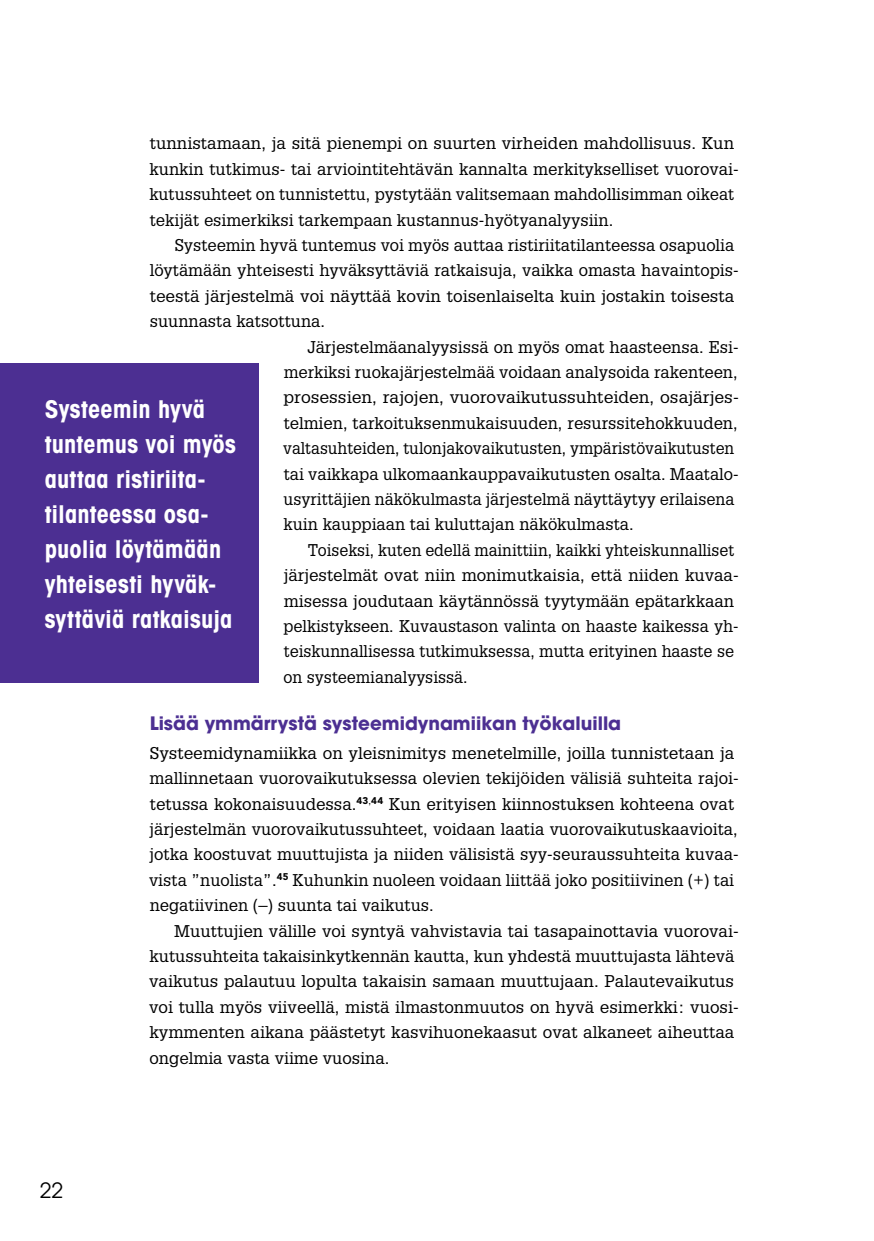
<style>
.page{position:relative;width:874px;height:1241px;background:#fff}
.page>*{position:absolute;margin:0;border:0;box-sizing:border-box;transform-origin:0 0}
.t1{font:700 condensed 24.5px/35px "Avant Garde";letter-spacing:.005em;color:#fff}
.t2{font:21px "Avant Garde";color:#000}
.t3{font:700 18.38px "Avant Garde";color:#4c2f92}
.t4{font:16.62px/25.4px "Glypha LT Pro";color:#000}
.t5{font:16.62px "Glypha LT Pro";color:#000;scale:.96 1}
.t6{font:16.62px "Glypha LT Pro";color:#000;scale:1.05 1}
</style>
<div class="page">
<div style="left:0;top:363px;width:258px;height:319px;background:#4c2f92"></div>
<p class="t4" style="left:149px;top:130px;width:590px">tunnistamaan, ja sitä pienempi on suurten virheiden mahdollisuus. Kun kunkin tutkimus- tai arviointitehtävän kannalta merkitykselliset vuorovai&shy;kutussuhteet on tunnistettu, pystytään valitsemaan mahdollisimman oikeat tekijät esimerkiksi tarkempaan kustannus-hyötyanalyysiin.</p>
<p class="t4" style="left:174px;top:232px;width:561px">Systeemin hyvä tuntemus voi myös auttaa ristiriitatilanteessa osapuolia</p>
<p class="t4" style="left:150px;top:257px;width:590px">löytämään yhteisesti hyväksyttäviä ratkaisuja, vaikka omasta havaintopis-</p>
<p class="t4" style="left:150px;top:283px;width:585px">teestä järjestelmä voi näyttää kovin toisenlaiselta kuin jostakin toisesta</p>
<p class="t4" style="left:150px;top:308px;width:177px">suunnasta katsottuna.</p>
<p class="t4" style="left:307px;top:333px;width:432px">Järjestelmäanalyysissä on myös omat haasteensa. Esi-</p>
<p class="t4" style="left:283px;top:359px;width:455px">merkiksi ruokajärjestelmää voidaan analysoida rakenteen,</p>
<p class="t6" style="left:283px;top:387px;width:435px">prosessien, rajojen, vuorovaikutussuhteiden, osajärjes-</p>
<p class="t4" style="left:284px;top:410px;width:455px">telmien, tarkoituksenmukaisuuden, resurssitehokkuuden,</p>
<p class="t5" style="left:283px;top:438px;width:471px">valtasuhteiden, tulonjakovaikutusten, ympäristövaikutusten</p>
<p class="t4" style="left:284px;top:460px;width:456px">tai vaikkapa ulkomaankauppavaikutusten osalta. Maatalo-</p>
<p class="t4" style="left:283px;top:486px;width:452px">usyrittäjien näkökulmasta järjestelmä näyttäytyy erilaisena</p>
<p class="t4" style="left:283px;top:511px;width:351px">kuin kauppiaan tai kuluttajan näkökulmasta.</p>
<p class="t5" style="left:308px;top:539px;width:445px">Toiseksi, kuten edellä mainittiin, kaikki yhteiskunnalliset</p>
<p class="t4" style="left:283px;top:562px;width:456px">järjestelmät ovat niin monimutkaisia, että niiden kuvaa-</p>
<p class="t4" style="left:283px;top:587px;width:451px">misessa joudutaan käytännössä tyytymään epätarkkaan</p>
<p class="t4" style="left:283px;top:613px;width:456px">pelkistykseen. Kuvaustason valinta on haaste kaikessa yh-</p>
<p class="t4" style="left:284px;top:638px;width:451px">teiskunnallisessa tutkimuksessa, mutta erityinen haaste se</p>
<p class="t4" style="left:283px;top:663px;width:186px">on systeemianalyysissä.</p>
<p class="t3" style="left:150px;top:710px;width:472px">Lisää ymmärrystä systeemidynamiikan työkaluilla</p>
<p class="t4" style="left:149px;top:739px;width:590px">Systeemidynamiikka on yleisnimitys menetelmille, joilla tunnistetaan ja mallinnetaan vuorovaikutuksessa olevien tekijöiden välisiä suhteita rajoi&shy;tetussa kokonaisuudessa.<sup>43</sup><sup>,</sup><sup>44</sup> Kun erityisen kiinnostuksen kohteena ovat järjestelmän vuorovaikutussuhteet, voidaan laatia vuorovaikutuskaavioita, jotka koostuvat muuttujista ja niiden välisistä syy-seuraussuhteita kuvaa&shy;vista ”nuolista”.<sup>45</sup> Kuhunkin nuoleen voidaan liittää joko positiivinen (+) tai negatiivinen (–) suunta tai vaikutus.</p>
<p class="t4" style="left:149px;top:917px;width:591px;text-indent:25px">Muuttujien välille voi syntyä vahvistavia tai tasapainottavia vuorovai&shy;kutussuhteita takaisinkytkennän kautta, kun yhdestä muuttujasta lähtevä vaikutus palautuu lopulta takaisin samaan muuttujaan. Palautevaikutus voi tulla myös viiveellä, mistä ilmastonmuutos on hyvä esimerkki: vuosi&shy;kymmenten aikana päästetyt kasvihuonekaasut ovat alkaneet aiheuttaa ongelmia vasta viime vuosina.</p>
<h1 class="t1" style="left:45px;top:391px;width:193px">Systeemin hyvä tuntemus voi myös auttaa ristiriita&shy;tilanteessa osa&shy;puolia löytämään yhteisesti hyväk&shy;syttäviä ratkaisuja</h1>
<p class="t2" style="left:40px;top:1177px;width:25px">22</p>
</div>
